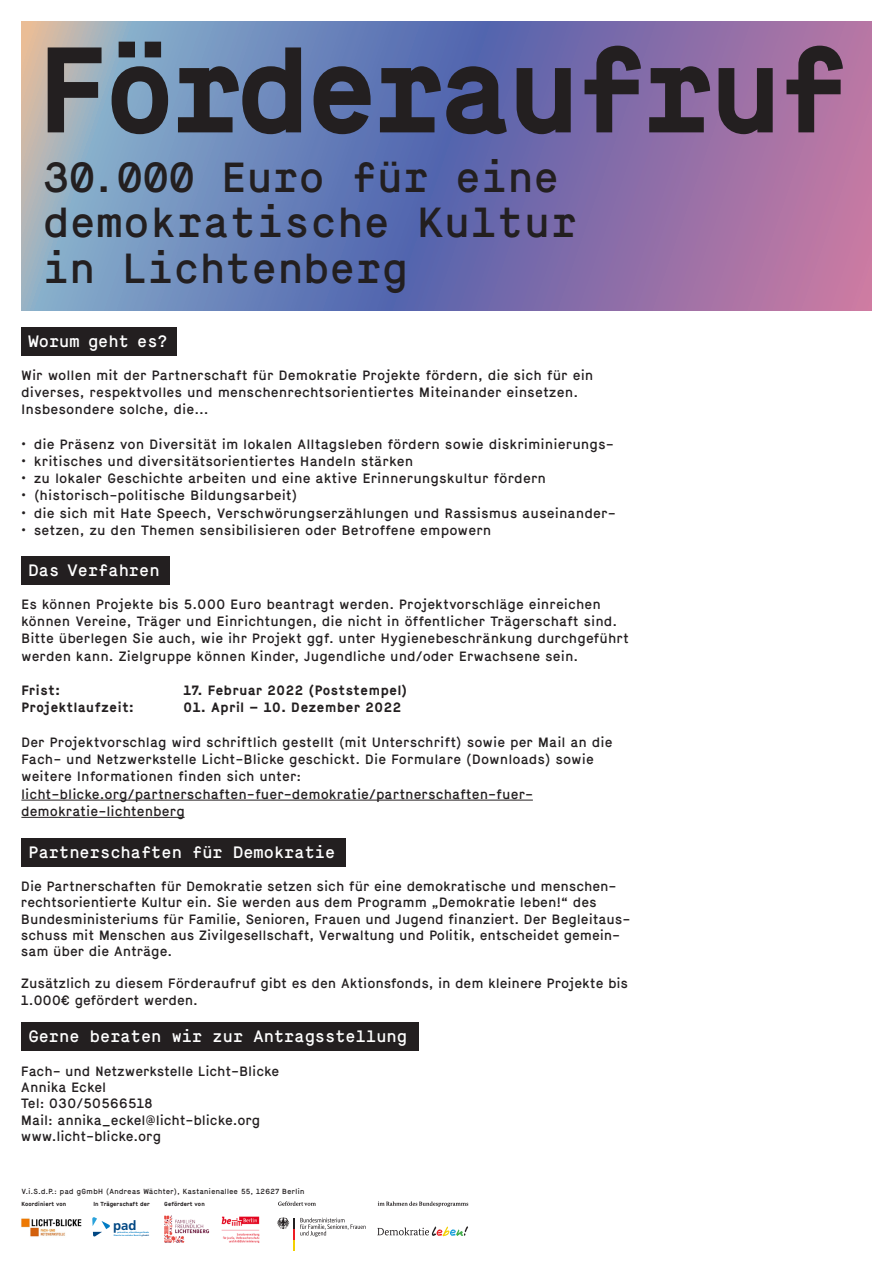
<style>
.page{position:relative;width:893px;height:1263px;background:#fff}
.page>*{position:absolute;margin:0;border:0;box-sizing:border-box;transform-origin:0 0}
.Einf__Abs{font:700 121.35px "Maison Mono";letter-spacing:-.065em;color:#231f20}
.Einf__Abs-2{font:42px "Maison Mono";color:#231f20}
.Einf__Abs-3{font:16.5px "Maison Mono";color:#fff}
.Einf__Abs-4{font:13.5px/17.2px "Maison";letter-spacing:.05em;color:#231f20}
.Einf__Abs-5{font:700 13.5px "Maison";letter-spacing:.05em;color:#231f20}
.t1{font:700 13.05px "Frutiger";color:#014783}
.Einf__Abs-6{font:7.35px "Maison";letter-spacing:.06em;color:#231f20}
.Einf__Abs-7{font:700 5.85px "Maison";letter-spacing:.02em;color:#231f20}
.t2{font:700 2.1px/2.7px "Frutiger";color:#007bc3;text-align:right}
.s1{color:#014783}
</style>
<div class="page">
<svg style="left:21px;top:21px;width:851px;height:289px;background:#817eb1"></svg>
<div style="left:21px;top:327px;width:156px;height:29px;background:#231f20"></div>
<div style="left:21px;top:556px;width:149px;height:28px;background:#231f20"></div>
<svg style="left:92px;top:1217px;width:18px;height:20px"></svg>
<img style="left:21px;top:1218px;width:61px;height:19px">
<img style="left:164px;top:1215px;width:46px;height:28px">
<svg style="left:278px;top:1201px;width:38px;height:5px"></svg>
<svg style="left:378px;top:1201px;width:90px;height:6px"></svg>
<svg style="left:277px;top:1217px;width:89px;height:33px"></svg>
<svg style="left:377px;top:1226px;width:91px;height:10px"></svg>
<img style="left:221px;top:1216px;width:39px;height:27px">
<hr style="left:21px;top:800px;width:512px;height:1px;background:#231f20">
<hr style="left:21px;top:817px;width:164px;height:1px;background:#231f20">
<div style="left:21px;top:838px;width:324px;height:28px;background:#231f20"></div>
<div style="left:21px;top:1022px;width:398px;height:28px;background:#231f20"></div>
<p class="Einf__Abs" style="left:35px;top:14px;width:817px">Förderaufruf</p>
<p class="Einf__Abs-2" style="left:43px;top:152px;width:518px">30.000 Euro für eine</p>
<p class="Einf__Abs-2" style="left:43px;top:197px;width:536px">demokratische Kultur</p>
<p class="Einf__Abs-2" style="left:43px;top:243px;width:366px">in Lichtenberg</p>
<p class="Einf__Abs-3" style="left:29px;top:332px;width:141px">Worum geht es?</p>
<p class="Einf__Abs-4" style="left:21px;top:366px;width:573px">Wir wollen mit der Partnerschaft für Demokratie Projekte fördern, die sich für ein</p>
<p class="Einf__Abs-4" style="left:21px;top:384px;width:558px">diverses, respektvolles und menschenrechtsorientiertes Miteinander einsetzen.</p>
<p class="Einf__Abs-4" style="left:21px;top:401px;width:188px">Insbesondere solche, die...</p>
<p class="Einf__Abs-4" style="left:21px;top:435px;width:594px">• die Präsenz von Diversität im lokalen Alltagsleben fördern sowie diskriminierungs-</p>
<p class="Einf__Abs-4" style="left:21px;top:453px;width:393px">• kritisches und diversitätsorientiertes Handeln stärken</p>
<p class="Einf__Abs-4" style="left:21px;top:470px;width:526px">• zu lokaler Geschichte arbeiten und eine aktive Erinnerungskultur fördern</p>
<p class="Einf__Abs-4" style="left:21px;top:487px;width:277px">• (historisch-politische Bildungsarbeit)</p>
<p class="Einf__Abs-4" style="left:21px;top:504px;width:596px">• die sich mit Hate Speech, Verschwörungserzählungen und Rassismus auseinander-</p>
<p class="Einf__Abs-4" style="left:21px;top:522px;width:471px">• setzen, zu den Themen sensibilisieren oder Betroffene empowern</p>
<p class="Einf__Abs-3" style="left:29px;top:560px;width:133px">Das Verfahren</p>
<p class="Einf__Abs-4" style="left:21px;top:596px;width:609px">Es können Projekte bis 5.000 Euro beantragt werden. Projektvorschläge einreichen können Vereine, Träger und Einrichtungen, die nicht in öffentlicher Trägerschaft sind.<br>Bitte überlegen Sie auch, wie ihr Projekt ggf. unter Hygienebeschränkung durchgeführt werden kann. Zielgruppe können Kinder, Jugendliche und/oder Erwachsene sein.</p>
<p class="Einf__Abs-5" style="left:21px;top:682px;width:40px">Frist:</p>
<p class="Einf__Abs-5" style="left:183px;top:682px;width:225px">17. Februar 2022 (Poststempel)</p>
<p class="Einf__Abs-5" style="left:21px;top:699px;width:114px">Projektlaufzeit:</p>
<p class="Einf__Abs-5" style="left:183px;top:699px;width:219px">01. April – 10. Dezember 2022</p>
<p class="Einf__Abs-4" style="left:21px;top:734px;width:592px">Der Projektvorschlag wird schriftlich gestellt (mit Unterschrift) sowie per Mail an die<br>Fach- und Netzwerkstelle Licht-Blicke geschickt. Die Formulare (Downloads) sowie</p>
<p class="Einf__Abs-4" style="left:21px;top:768px;width:513px">weitere Informationen finden sich unter: licht-blicke.org/partnerschaften-fuer-demokratie/partnerschaften-fuer&shy;demokratie-lichtenberg</p>
<p class="Einf__Abs-3" style="left:28px;top:843px;width:308px">Partnerschaften für Demokratie</p>
<p class="Einf__Abs-4" style="left:21px;top:878px;width:610px;line-height:16.2px">Die Partnerschaften für Demokratie setzen sich für eine demokratische und menschen&shy;rechtsorientierte Kultur ein. Sie werden aus dem Programm „Demokratie leben!“ des Bundesministeriums für Familie, Senioren, Frauen und Jugend finanziert. Der Begleitaus&shy;schuss mit Menschen aus Zivilgesellschaft, Verwaltung und Politik, entscheidet gemein&shy;sam über die Anträge.</p>
<p class="Einf__Abs-4" style="left:21px;top:976px;width:608px;line-height:16.2px">Zusätzlich zu diesem Förderaufruf gibt es den Aktionsfonds, in dem kleinere Projekte bis<br>1.000€ gefördert werden.</p>
<p class="Einf__Abs-3" style="left:28px;top:1026px;width:380px">Gerne beraten wir zur Antragsstellung</p>
<p class="Einf__Abs-4" style="left:21px;top:1063px;width:259px">Fach- und Netzwerkstelle Licht-Blicke</p>
<p class="Einf__Abs-4" style="left:21px;top:1079px;width:86px">Annika Eckel</p>
<p class="Einf__Abs-4" style="left:21px;top:1095px;width:133px">Tel: 030/50566518</p>
<p class="Einf__Abs-4" style="left:21px;top:1111px;width:240px">Mail: annika_eckel@licht-blicke.org</p>
<p class="Einf__Abs-4" style="left:21px;top:1128px;width:141px">www.licht-blicke.org</p>
<p class="Einf__Abs-6" style="left:21px;top:1187px;width:285px">V.i.S.d.P.: pad gGmbH (Andreas Wächter), Kastanienallee 55, 12627 Berlin</p>
<p class="Einf__Abs-7" style="left:21px;top:1200px;width:46px">Koordiniert von</p>
<p class="Einf__Abs-7" style="left:93px;top:1200px;width:58px">In Trägerschaft der</p>
<p class="Einf__Abs-7" style="left:164px;top:1200px;width:42px">Gefördert von</p>
<p class="t2" style="left:114px;top:1231px;width:37px">präventive, altersübergreifende<br>Dienste im sozialen Bereich <span class="s1">gGmbH</span></p>
<p class="t1" style="left:113px;top:1217px;width:25px">pad</p>
</div>
